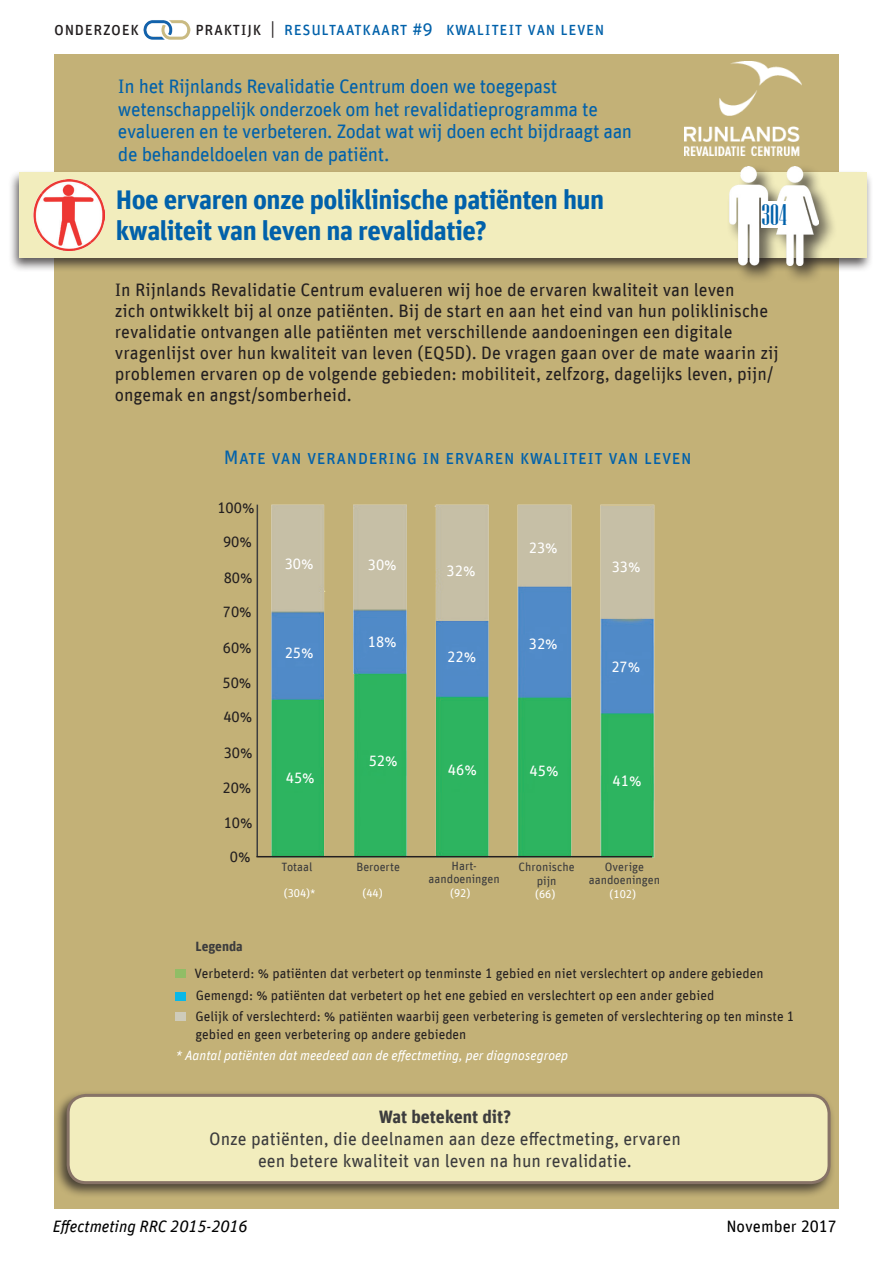
<style>
.page{position:relative;width:893px;height:1263px;background:#fff}
.page>*{position:absolute;margin:0;border:0;box-sizing:border-box;transform-origin:0 0}
.t1{font:29.7px "Niagara Solid";color:#0161aa}
.t2{font:700 27px/31.5px "Unit Offc";letter-spacing:-.02em;color:#0161aa}
.t3{font:19.5px/22.5px "Unit Offc";letter-spacing:-.02em;color:#0161aa}
.t4{font:19.5px "Unit Sc Offc";color:#0161aa}
.t5{font:18px/21px "Unit Offc";color:#231f20}
.t6{font:18px/22px "Unit Offc";color:#3c3c3d;text-align:center}
.t7{font:18px "Unit Sc Offc";color:#0161aa}
.t8{font:700 18px "Unit Offc";color:#3c3c3d}
.t9{font:18px "Unit Sc Offc";color:#231f20}
.t10{font:italic 16.5px "Unit Offc";color:#000}
.t11{font:16.5px "Unit Offc";color:#000}
.t12{font:15px "Unit Offc";color:#fff}
.t13{font:15px "Unit Offc";color:#231f20}
.t14{font:13.5px/21.5px "Unit Offc";color:#231f20}
.t15{font:italic 13.5px "Unit Offc";color:#fff}
.t16{font:700 13.5px "Unit Offc";color:#3c3c3d}
.t17{font:12px/13.5px "Unit Offc";color:#3c3c3d;text-align:center}
.t18{font:11.25px "Unit Offc";color:#fff}
.s1{color:#231f20}
</style>
<div class="page">
<div style="left:54px;top:54px;width:785px;height:1155px;background:#c3b177"></div>
<div style="left:8px;top:169px;width:866px;height:104px;background:#231f20;opacity:.75"></div>
<div style="left:19px;top:173px;width:848px;height:85px;background:#f2edbd"></div>
<div style="left:53px;top:1090px;width:782px;height:108px;background:#231f20;opacity:.75"></div>
<div style="left:68px;top:1095px;width:761px;height:87px;background:#f2edbd;border-radius:18px"></div>
<div style="left:67px;top:1094px;width:763px;height:90px;border:3px solid #877367;border-radius:18px"></div>
<img style="left:685px;top:61px;width:116px;height:94px">
<img style="left:143px;top:20px;width:48px;height:20px">
<div style="left:726px;top:163px;width:111px;height:121px;background:#231f20;opacity:.75"></div>
<img style="left:729px;top:166px;width:89px;height:100px">
<img style="left:33px;top:180px;width:72px;height:70px">
<div style="left:176px;top:970px;width:10px;height:8px;background:#91bd66"></div>
<div style="left:176px;top:992px;width:10px;height:8px;background:#0ab8e7"></div>
<div style="left:176px;top:1012px;width:10px;height:8px;background:#cecbba"></div>
<div style="left:761px;top:201px;width:27px;height:26px;background:#fff"></div>
<img style="left:256px;top:504px;width:399px;height:354px">
<hr style="left:256px;top:505px;width:2px;height:352px;background:#3e3e3f">
<hr style="left:256px;top:856px;width:396px;height:1px;background:#231f20">
<p class="t9" style="left:54px;top:18px;width:87px">onderzoek</p>
<p class="t7" style="left:195px;top:18px;width:411px"><span class="s1">praktijk |</span> resultaatkaart #9 kwaliteit van leven</p>
<p class="t3" style="left:118px;top:75px;width:516px">In het Rijnlands Revalidatie Centrum doen we toegepast wetenschappelijk onderzoek om het revalidatieprogramma te evalueren en te verbeteren. Zodat wat wij doen echt bijdraagt aan de behandeldoelen van de patiënt.</p>
<h2 class="t2" style="left:116px;top:184px;width:490px">Hoe ervaren onze poliklinische patiënten hun kwaliteit van leven na revalidatie?</h2>
<h1 class="t1" style="left:761px;top:199px;width:27px">304</h1>
<p class="t5" style="left:115px;top:279px;width:665px">In Rijnlands Revalidatie Centrum evalueren wij hoe de ervaren kwaliteit van leven<br>zich ontwikkelt bij al onze patiënten. Bij de start en aan het eind van hun poliklinische revalidatie ontvangen alle patiënten met verschillende aandoeningen een digitale vragenlijst over hun kwaliteit van leven (EQ5D). De vragen gaan over de mate waarin zij problemen ervaren op de volgende gebieden: mobiliteit, zelfzorg, dagelijks leven, pijn/ ongemak en angst/somberheid.</p>
<p class="t4" style="left:224px;top:446px;width:470px">Mate van verandering in ervaren kwaliteit van leven</p>
<p class="t13" style="left:217px;top:499px;width:39px">100%</p>
<p class="t13" style="left:223px;top:533px;width:31px">90%</p>
<p class="t13" style="left:224px;top:569px;width:31px">80%</p>
<p class="t13" style="left:223px;top:603px;width:31px">70%</p>
<p class="t13" style="left:223px;top:639px;width:31px">60%</p>
<p class="t13" style="left:222px;top:674px;width:31px">50%</p>
<p class="t13" style="left:223px;top:708px;width:31px">40%</p>
<p class="t13" style="left:224px;top:744px;width:31px">30%</p>
<p class="t13" style="left:222px;top:779px;width:31px">20%</p>
<p class="t13" style="left:224px;top:814px;width:31px">10%</p>
<p class="t13" style="left:230px;top:848px;width:22px">0%</p>
<p class="t16" style="left:195px;top:938px;width:49px">Legenda</p>
<p class="t12" style="left:529px;top:539px;width:31px">23%</p>
<p class="t12" style="left:285px;top:555px;width:31px">30%</p>
<p class="t12" style="left:368px;top:556px;width:31px">30%</p>
<p class="t12" style="left:447px;top:561px;width:31px">32%</p>
<p class="t12" style="left:612px;top:558px;width:31px">33%</p>
<p class="t12" style="left:285px;top:644px;width:31px">25%</p>
<p class="t12" style="left:368px;top:633px;width:31px">18%</p>
<p class="t12" style="left:447px;top:648px;width:31px">22%</p>
<p class="t12" style="left:529px;top:635px;width:31px">32%</p>
<p class="t12" style="left:611px;top:657px;width:31px">27%</p>
<p class="t12" style="left:286px;top:769px;width:31px">45%</p>
<p class="t12" style="left:369px;top:752px;width:31px">52%</p>
<p class="t12" style="left:448px;top:761px;width:31px">46%</p>
<p class="t12" style="left:530px;top:762px;width:31px">45%</p>
<p class="t12" style="left:613px;top:772px;width:31px">41%</p>
<p class="t17" style="left:282px;top:860px;width:32px">Totaal</p>
<p class="t17" style="left:356px;top:860px;width:45px">Beroerte</p>
<p class="t17" style="left:429px;top:859px;width:73px">Hart&shy;aandoeningen</p>
<p class="t17" style="left:519px;top:860px;width:58px">Chronische pijn</p>
<p class="t17" style="left:589px;top:860px;width:73px">Overige aandoeningen</p>
<p class="t18" style="left:284px;top:887px;width:33px">(304)*</p>
<p class="t18" style="left:362px;top:887px;width:22px">(44)</p>
<p class="t18" style="left:450px;top:887px;width:22px">(92)</p>
<p class="t18" style="left:535px;top:887px;width:22px">(66)</p>
<p class="t18" style="left:610px;top:887px;width:28px">(102)</p>
<p class="t14" style="left:195px;top:963px;width:601px">Verbeterd: % patiënten dat verbetert op tenminste 1 gebied en niet verslechtert op andere gebieden<br>Gemengd: % patiënten dat verbetert op het ene gebied en verslechtert op een ander gebied<br>Gelijk of verslechterd: % patiënten waarbij geen verbetering is gemeten of verslechtering op ten minste 1</p>
<p class="t14" style="left:195px;top:1024px;width:272px">gebied en geen verbetering op andere gebieden</p>
<p class="t15" style="left:176px;top:1047px;width:394px">* Aantal patiënten dat meedeed aan de effectmeting, per diagnosegroep</p>
<p class="t8" style="left:379px;top:1105px;width:134px">Wat betekent dit?</p>
<p class="t6" style="left:209px;top:1127px;width:473px">Onze patiënten, die deelnamen aan deze effectmeting, ervaren een betere kwaliteit van leven na hun revalidatie.</p>
<p class="t10" style="left:53px;top:1216px;width:196px">Effectmeting RRC 2015-2016</p>
<p class="t11" style="left:726px;top:1216px;width:112px">November 2017</p>
</div>
